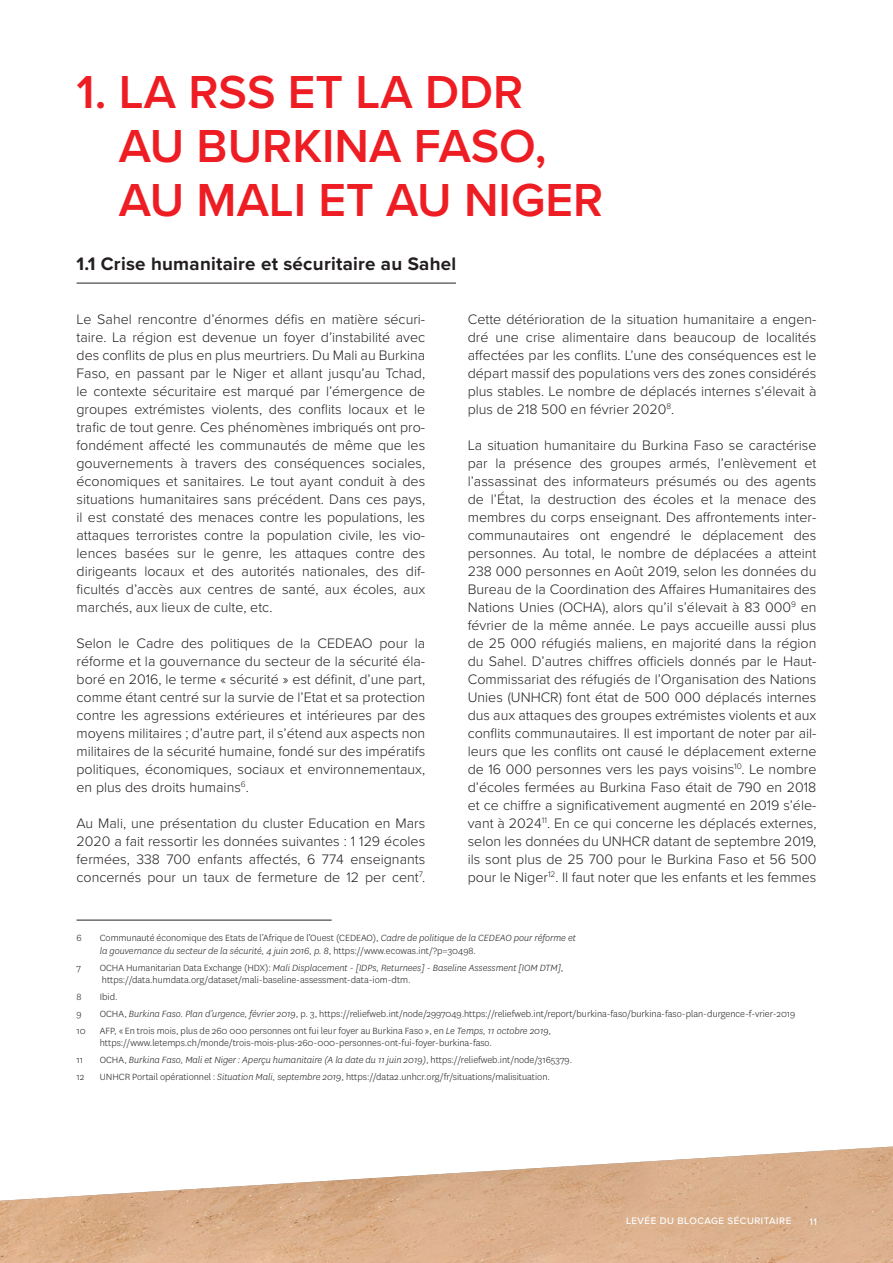
<style>
.page{position:relative;width:893px;height:1263px;background:#fff}
.page>*{position:absolute;margin:0;border:0;box-sizing:border-box;transform-origin:0 0}
.Titre-indd{font:600 48px/54px "Proxima Nova";color:#ee1d23}
.Tire2{font:700 18.75px "Proxima Nova";letter-spacing:.015em;color:#231f20}
.Texte-indd{font:300 14.25px/18px "Proxima Nova";color:#231f20;text-align:justify}
.NDBP{font:300 10.5px/12.6px "National";color:#231f20}
.NDBP-2{font:italic 300 10.5px "National";color:#231f20}
.t1{font:500 9.75px "Proxima Nova";letter-spacing:.05em;color:#fff}
.s1{font-style:italic}
.s2{font-style:normal}
</style>
<div class="page">
<img style="left:0;top:1146px;width:893px;height:117px">
<hr style="left:77px;top:283px;width:379px;height:1px;background:#231f20">
<hr style="left:77px;top:920px;width:255px;height:1px;background:#231f20">
<p class="Titre-indd" style="left:119px;top:64px;width:486px;text-indent:-42px">1. LA RSS ET LA DDR<br>AU BURKINA FASO,<br>AU MALI ET AU NIGER</p>
<p class="Tire2" style="left:77px;top:250px;width:381px">1.1 Crise humanitaire et sécuritaire au Sahel</p>
<p class="Texte-indd" style="left:77px;top:309px;width:350px">Le Sahel rencontre d’énormes défis en matière sécuri&shy;taire. La région est devenue un foyer d’instabilité avec des conflits de plus en plus meurtriers. Du Mali au Burkina Faso, en passant par le Niger et allant jusqu’au Tchad, le contexte sécuritaire est marqué par l’émergence de groupes extrémistes violents, des conflits locaux et le trafic de tout genre. Ces phénomènes imbriqués ont pro&shy;fondément affecté les communautés de même que les gouvernements à travers des conséquences sociales, économiques et sanitaires. Le tout ayant conduit à des situations humanitaires sans précédent. Dans ces pays, il est constaté des menaces contre les populations, les attaques terroristes contre la population civile, les vio&shy;lences basées sur le genre, les attaques contre des dirigeants locaux et des autorités nationales, des dif&shy;ficultés d’accès aux centres de santé, aux écoles, aux marchés, aux lieux de culte, etc.</p>
<p class="Texte-indd" style="left:77px;top:633px;width:350px">Selon le Cadre des politiques de la CEDEAO pour la réforme et la gouvernance du secteur de la sécurité éla&shy;boré en 2016, le terme « sécurité » est définit, d’une part, comme étant centré sur la survie de l’Etat et sa protection contre les agressions extérieures et intérieures par des moyens militaires ; d’autre part, il s’étend aux aspects non militaires de la sécurité humaine, fondé sur des impératifs politiques, économiques, sociaux et environnementaux, en plus des droits humains<sup>6</sup>.</p>
<p class="Texte-indd" style="left:77px;top:813px;width:350px">Au Mali, une présentation du cluster Education en Mars 2020 a fait ressortir les données suivantes : 1 129 écoles fermées, 338 700 enfants affectés, 6 774 enseignants concernés pour un taux de fermeture de 12 per cent<sup>7</sup>.</p>
<p class="Texte-indd" style="left:468px;top:309px;width:350px">Cette détérioration de la situation humanitaire a engen&shy;dré une crise alimentaire dans beaucoup de localités affectées par les conflits. L’une des conséquences est le départ massif des populations vers des zones considérés plus stables. Le nombre de déplacés internes s’élevait à plus de 218 500 en février 2020<sup>8</sup>.</p>
<p class="Texte-indd" style="left:468px;top:435px;width:350px">La situation humanitaire du Burkina Faso se caractérise par la présence des groupes armés, l’enlèvement et l’assassinat des informateurs présumés ou des agents de l’État, la destruction des écoles et la menace des membres du corps enseignant. Des affrontements inter&shy;communautaires ont engendré le déplacement des personnes. Au total, le nombre de déplacées a atteint 238 000 personnes en Août 2019, selon les données du Bureau de la Coordination des Affaires Humanitaires des Nations Unies (OCHA), alors qu’il s’élevait à 83 000<sup>9</sup> en février de la même année. Le pays accueille aussi plus de 25 000 réfugiés maliens, en majorité dans la région du Sahel. D’autres chiffres officiels donnés par le Haut-Commissariat des réfugiés de l’Organisation des Nations Unies (UNHCR) font état de 500 000 déplacés internes dus aux attaques des groupes extrémistes violents et aux conflits communautaires. Il est important de noter par ail&shy;leurs que les conflits ont causé le déplacement externe de 16 000 personnes vers les pays voisins<sup>10</sup>. Le nombre d’écoles fermées au Burkina Faso était de 790 en 2018 et ce chiffre a significativement augmenté en 2019 s’éle&shy;vant à 2024<sup>11</sup>. En ce qui concerne les déplacés externes, selon les données du UNHCR datant de septembre 2019, ils sont plus de 25 700 pour le Burkina Faso et 56 500 pour le Niger<sup>12</sup>. Il faut noter que les enfants et les femmes</p>
<p class="NDBP" style="left:77px;top:931px;width:7px">6</p>
<p class="NDBP" style="left:100px;top:931px;width:478px">Communauté économique des Etats de l’Afrique de l’Ouest (CEDEAO), <span class="s1">Cadre de politique de la CEDEAO pour réforme et la gouvernance du secteur de la sécurité, 4 juin 2016, p. 8</span>, https://www.ecowas.int/?p=30498.</p>
<p class="NDBP" style="left:77px;top:961px;width:6px">7</p>
<p class="NDBP" style="left:100px;top:961px;width:465px">OCHA Humanitarian Data Exchange (HDX): <span class="s1">Mali Displacement - [IDPs, Returnees] - Baseline Assessment [IOM DTM]</span>, https://data.humdata.org/dataset/mali-baseline-assessment-data-iom-dtm.</p>
<p class="NDBP" style="left:77px;top:990px;width:7px">8</p>
<p class="NDBP" style="left:100px;top:990px;width:19px">Ibid.</p>
<p class="NDBP" style="left:77px;top:1007px;width:7px">9</p>
<p class="NDBP" style="left:100px;top:1007px;width:697px">OCHA, <span class="s1">Burkina Faso. Plan d’urgence, février 2019</span>, p. 3, https://reliefweb.int/node/2997049.https://reliefweb.int/report/burkina-faso/burkina-faso-plan-durgence-f-vrier-2019</p>
<p class="NDBP" style="left:77px;top:1024px;width:11px">10</p>
<p class="NDBP" style="left:100px;top:1024px;width:453px">AFP, « En trois mois, plus de 260 000 personnes ont fui leur foyer au Burkina Faso », en <span class="s1">Le Temps, 11 octobre 2019, </span>https://www.letemps.ch/monde/trois-mois-plus-260-000-personnes-ont-fui-foyer-burkina-faso.</p>
<p class="NDBP" style="left:77px;top:1053px;width:8px">11</p>
<p class="NDBP-2" style="left:100px;top:1054px;width:474px"><span class="s2">OCHA,</span> Burkina Faso, Mali et Niger : Aperçu humanitaire (A la date du 11 juin 2019)<span class="s2">, https://reliefweb.int/node/3165379.</span></p>
<p class="NDBP" style="left:77px;top:1070px;width:9px">12</p>
<p class="NDBP" style="left:100px;top:1070px;width:452px">UNHCR Portail opérationnel : <span class="s1">Situation Mali, septembre 2019</span>, https://data2.unhcr.org/fr/situations/malisituation.</p>
<p class="t1" style="left:626px;top:1213px;width:167px">LEVÉE DU BLOCAGE SÉCURITAIRE</p>
<p class="t1" style="left:810px;top:1214px;width:9px">11</p>
</div>
